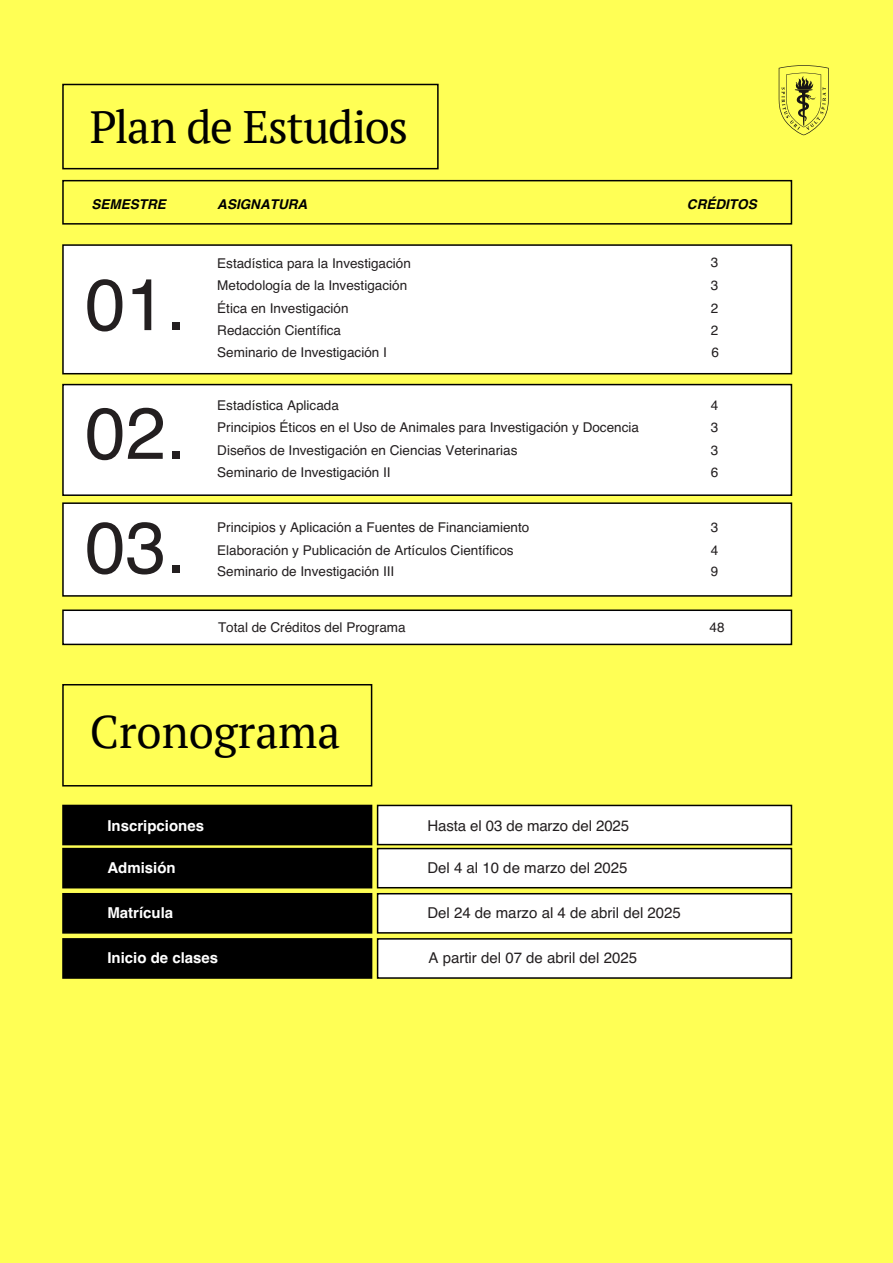
<style>
.page{position:relative;width:893px;height:1263px;background:#ff5}
.page>*{position:absolute;margin:0;border:0;box-sizing:border-box;transform-origin:0 0}
.t1{font:72.75px/128.7px "Helvetica";color:#231f20}
.t2{font:45.45px "PT Serif";letter-spacing:-.03em;color:#000}
.t3{font:45.45px "PT Serif";letter-spacing:-.005em;color:#000}
.t4{font:15px "Helvetica";color:#231f20}
.t5{font:700 15px "Helvetica";color:#fff}
.t6{font:13.5px/22.5px "Helvetica";color:#231f20}
.t7{font:italic 700 13.5px "Helvetica";color:#000}
</style>
<div class="page">
<svg style="left:778px;top:65px;width:51px;height:70px"></svg>
<div style="left:62px;top:84px;width:377px;height:85px;border:2px solid #000"></div>
<div style="left:62px;top:180px;width:730px;height:45px;border:2px solid #000"></div>
<div style="left:62px;top:244px;width:730px;height:130px;background:#fff;border:2px solid #000"></div>
<div style="left:62px;top:384px;width:730px;height:112px;background:#fff;border:2px solid #000"></div>
<div style="left:62px;top:502px;width:730px;height:95px;background:#fff;border:2px solid #000"></div>
<div style="left:62px;top:609px;width:730px;height:36px;background:#fff;border:2px solid #000"></div>
<div style="left:62px;top:684px;width:310px;height:102px;border:2px solid #000"></div>
<div style="left:62px;top:848px;width:310px;height:40px;background:#000"></div>
<div style="left:377px;top:848px;width:415px;height:40px;background:#fff;border:2px solid #000"></div>
<div style="left:62px;top:805px;width:310px;height:40px;background:#000"></div>
<div style="left:377px;top:805px;width:415px;height:40px;background:#fff;border:2px solid #000"></div>
<div style="left:62px;top:893px;width:310px;height:41px;background:#000;border:2px solid #000"></div>
<div style="left:377px;top:893px;width:415px;height:41px;background:#fff;border:2px solid #000"></div>
<div style="left:62px;top:938px;width:310px;height:41px;background:#000;border:2px solid #000"></div>
<div style="left:377px;top:938px;width:415px;height:41px;background:#fff;border:2px solid #000"></div>
<h2 class="t2" style="left:90px;top:98px;width:320px">Plan de Estudios</h2>
<p class="t7" style="left:92px;top:193px;width:76px">SEMESTRE</p>
<p class="t7" style="left:217px;top:193px;width:91px">ASIGNATURA</p>
<p class="t7" style="left:687px;top:193px;width:71px">CRÉDITOS</p>
<h1 class="t1" style="left:85px;top:242px;width:103px">01.<br>02.</h1>
<h1 class="t1" style="left:85px;top:485px;width:103px">03.</h1>
<p class="t6" style="left:217px;top:252px;width:195px">Estadística para la Investigación<br>Metodología de la Investigación<br>Ética en Investigación<br>Redacción Científica<br>Seminario de Investigación I</p>
<p class="t6" style="left:217px;top:394px;width:423px">Estadística Aplicada<br>Principios Éticos en el Uso de Animales para Investigación y Docencia Diseños de Investigación en Ciencias Veterinarias<br>Seminario de Investigación II</p>
<p class="t6" style="left:217px;top:517px;width:314px;line-height:21.9px">Principios y Aplicación a Fuentes de Financiamiento<br>Elaboración y Publicación de Artículos Científicos<br>Seminario de Investigación III</p>
<p class="t6" style="left:218px;top:616px;width:189px">Total de Créditos del Programa</p>
<p class="t6" style="left:711px;top:251px;width:9px;line-height:23px;text-align:justify">3<br>3<br>2<br>2</p>
<p class="t6" style="left:711px;top:342px;width:9px">6</p>
<p class="t6" style="left:711px;top:394px;width:9px;text-align:justify">4<br>3<br>3</p>
<p class="t6" style="left:711px;top:461px;width:9px">6</p>
<p class="t6" style="left:711px;top:516px;width:9px">3<br>4</p>
<p class="t6" style="left:711px;top:560px;width:9px">9</p>
<p class="t6" style="left:709px;top:616px;width:17px">48</p>
<h2 class="t3" style="left:90px;top:703px;width:252px">Cronograma</h2>
<p class="t5" style="left:107px;top:813px;width:98px">Inscripciones</p>
<p class="t4" style="left:427px;top:814px;width:203px">Hasta el 03 de marzo del 2025</p>
<p class="t5" style="left:112px;top:814px;width:6px">I</p>
<p class="t5" style="left:107px;top:856px;width:70px">Admisión</p>
<p class="t4" style="left:427px;top:856px;width:202px">Del 4 al 10 de marzo del 2025</p>
<p class="t5" style="left:107px;top:901px;width:67px">Matrícula</p>
<p class="t4" style="left:427px;top:901px;width:255px">Del 24 de marzo al 4 de abril del 2025</p>
<p class="t5" style="left:107px;top:946px;width:112px">Inicio de clases</p>
<p class="t4" style="left:429px;top:946px;width:210px">A partir del 07 de abril del 2025</p>
<p class="t5" style="left:112px;top:955px;width:6px">I</p>
</div>
